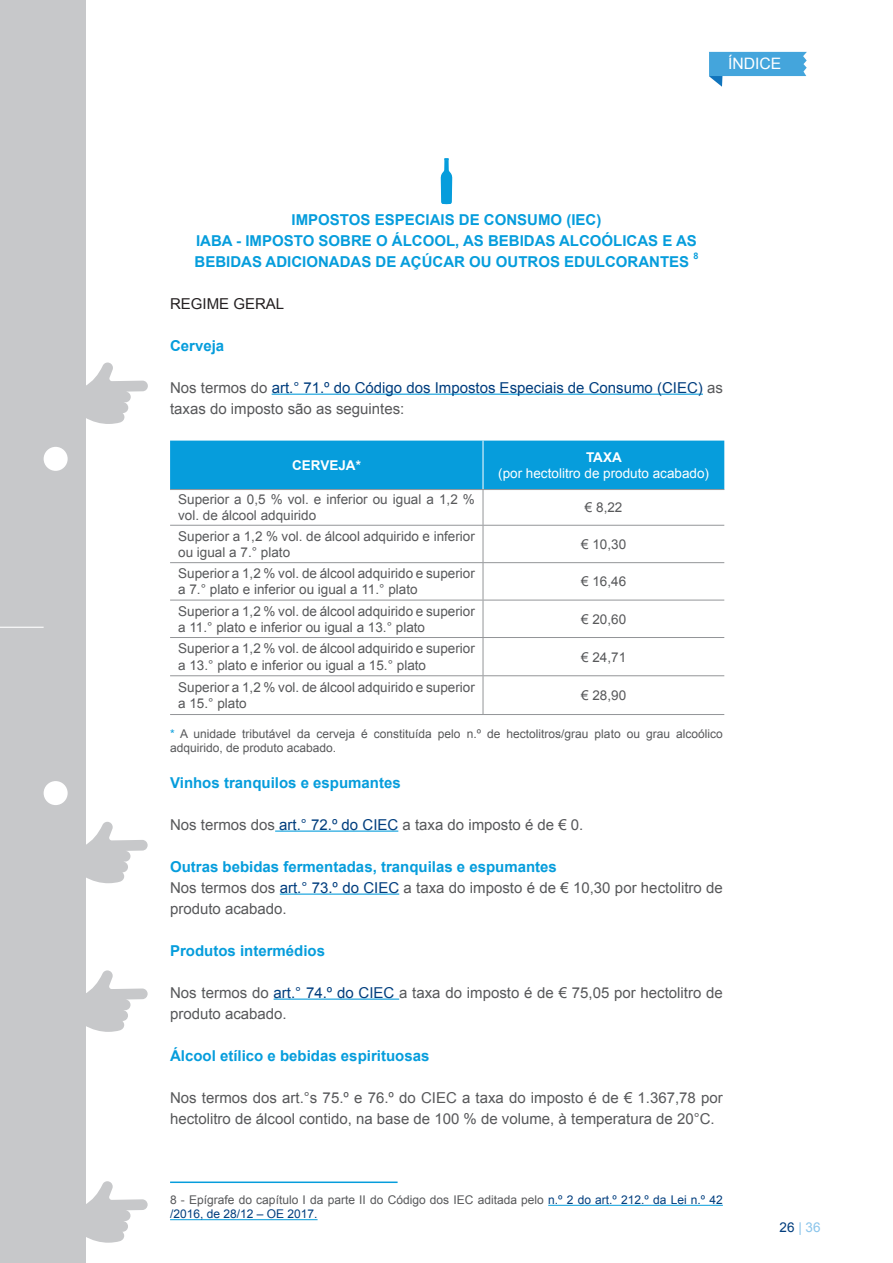
<style>
.page{position:relative;width:893px;height:1263px;background:#fff}
.page>*{position:absolute;margin:0;border:0;box-sizing:border-box;transform-origin:0 0}
.t1{font:15.75px "Arial";color:#fff}
.t2{font:15px/21px "Arial";color:#57585a}
.t3{font:700 15px/21px "Arial";color:#069ddc;text-align:center}
.t4{font:15px/21px "Arial";color:#013d7d}
.t5{font:15px "Arial";color:#231f20}
.t6{font:13.5px/16.2px "Arial";color:#57585a}
.t7{font:13.5px "Arial";color:#fff}
.t8{font:700 13.5px "Arial";color:#fff}
.t9{font:13.5px "Arial";color:#8bc5eb}
.t10{font:12px/14.4px "Arial";color:#57585a}
.t11{font:700 9px "Arial";color:#069ddc}
.s1{color:#57585a}
.s2{color:#069ddc}
.s3{color:#013d7d}
.s4{font-weight:700;color:#069ddc}
</style>
<div class="page">
<svg style="left:709px;top:52px;width:98px;height:35px"></svg>
<div style="left:0;top:0;width:85px;height:1263px;background:#c7c8ca"></div>
<div style="left:44px;top:447px;width:24px;height:24px;background:#fff;border-radius:50%"></div>
<div style="left:44px;top:781px;width:24px;height:24px;background:#fff;border-radius:50%"></div>
<hr style="left:0;top:627px;width:44px;height:1px;background:#fff">
<hr style="left:272px;top:394px;width:431px;height:1px;background:#069ddc">
<hr style="left:275px;top:830px;width:123px;height:2px;background:#069ddc">
<hr style="left:280px;top:893px;width:119px;height:2px;background:#069ddc">
<hr style="left:274px;top:998px;width:125px;height:2px;background:#069ddc">
<div style="left:170px;top:441px;width:554px;height:48px;background:#069ddc"></div>
<hr style="left:483px;top:441px;width:1px;height:48px;background:#fff">
<hr style="left:170px;top:489px;width:313px;height:1px;background:#939598">
<hr style="left:483px;top:489px;width:241px;height:1px;background:#939598">
<hr style="left:483px;top:490px;width:1px;height:35px;background:#939598">
<hr style="left:170px;top:525px;width:313px;height:1px;background:#939598">
<hr style="left:483px;top:525px;width:241px;height:1px;background:#939598">
<hr style="left:483px;top:526px;width:1px;height:36px;background:#939598">
<hr style="left:170px;top:562px;width:313px;height:1px;background:#939598">
<hr style="left:483px;top:562px;width:241px;height:1px;background:#939598">
<hr style="left:483px;top:563px;width:1px;height:37px;background:#939598">
<hr style="left:170px;top:600px;width:313px;height:1px;background:#939598">
<hr style="left:483px;top:600px;width:241px;height:1px;background:#939598">
<hr style="left:483px;top:600px;width:1px;height:37px;background:#939598">
<hr style="left:170px;top:637px;width:313px;height:1px;background:#939598">
<hr style="left:483px;top:637px;width:241px;height:1px;background:#939598">
<hr style="left:483px;top:638px;width:1px;height:37px;background:#939598">
<hr style="left:170px;top:675px;width:313px;height:1px;background:#939598">
<hr style="left:483px;top:675px;width:241px;height:1px;background:#939598">
<hr style="left:483px;top:676px;width:1px;height:38px;background:#939598">
<hr style="left:170px;top:714px;width:313px;height:1px;background:#939598">
<hr style="left:483px;top:714px;width:241px;height:1px;background:#939598">
<svg style="left:85px;top:822px;width:63px;height:61px"></svg>
<svg style="left:85px;top:970px;width:63px;height:62px"></svg>
<svg style="left:85px;top:1181px;width:63px;height:62px"></svg>
<svg style="left:85px;top:362px;width:63px;height:62px"></svg>
<hr style="left:548px;top:1205px;width:175px;height:1px;background:#069ddc">
<hr style="left:170px;top:1219px;width:148px;height:1px;background:#069ddc">
<hr style="left:170px;top:1181px;width:228px;height:2px;background:#069ddc">
<svg style="left:441px;top:158px;width:11px;height:46px"></svg>
<p class="t1" style="left:728px;top:53px;width:55px">ÍNDICE</p>
<p class="t3" style="left:194px;top:209px;width:504px">IMPOSTOS ESPECIAIS DE CONSUMO (IEC)<br>IABA - IMPOSTO SOBRE O ÁLCOOL, AS BEBIDAS ALCOÓLICAS E AS<br>BEBIDAS ADICIONADAS DE AÇÚCAR OU OUTROS EDULCORANTES</p>
<p class="t11" style="left:693px;top:250px;width:7px">8</p>
<p class="t5" style="left:170px;top:293px;width:116px">REGIME GERAL</p>
<p class="t3" style="left:170px;top:335px;width:56px">Cerveja</p>
<p class="t4" style="left:170px;top:377px;width:554px"><span class="s1">Nos termos do</span> art.° 71.º do Código dos Impostos Especiais de Consumo (CIEC) <span class="s1">as taxas do imposto são as seguintes:</span></p>
<p class="t8" style="left:292px;top:456px;width:70px">CERVEJA*</p>
<p class="t8" style="left:586px;top:448px;width:37px">TAXA</p>
<p class="t7" style="left:498px;top:464px;width:212px">(por hectolitro de produto acabado)</p>
<p class="t6" style="left:178px;top:491px;width:298px">Superior a 0,5 % vol. e inferior ou igual a 1,2 % vol. de álcool adquirido</p>
<p class="t6" style="left:585px;top:500px;width:39px">€ 8,22</p>
<p class="t6" style="left:178px;top:528px;width:298px">Superior a 1,2 % vol. de álcool adquirido e inferior ou igual a 7.° plato</p>
<p class="t6" style="left:581px;top:536px;width:47px">€ 10,30</p>
<p class="t6" style="left:178px;top:565px;width:298px">Superior a 1,2 % vol. de álcool adquirido e superior a 7.° plato e inferior ou igual a 11.° plato</p>
<p class="t6" style="left:581px;top:574px;width:47px">€ 16,46</p>
<p class="t6" style="left:178px;top:603px;width:298px">Superior a 1,2 % vol. de álcool adquirido e superior a 11.° plato e inferior ou igual a 13.° plato</p>
<p class="t6" style="left:581px;top:611px;width:47px">€ 20,60</p>
<p class="t6" style="left:178px;top:641px;width:298px">Superior a 1,2 % vol. de álcool adquirido e superior a 13.° plato e inferior ou igual a 15.° plato</p>
<p class="t6" style="left:581px;top:649px;width:47px">€ 24,71</p>
<p class="t6" style="left:178px;top:679px;width:298px">Superior a 1,2 % vol. de álcool adquirido e superior a 15.° plato</p>
<p class="t6" style="left:581px;top:687px;width:47px">€ 28,90</p>
<p class="t10" style="left:170px;top:726px;width:554px"><span class="s2">*</span> A unidade tributável da cerveja é constituída pelo n.º de hectolitros/grau plato ou grau alcoólico adquirido, de produto acabado.</p>
<p class="t3" style="left:170px;top:772px;width:232px">Vinhos tranquilos e espumantes</p>
<p class="t2" style="left:170px;top:814px;width:415px">Nos termos dos <span class="s3">art.° 72.º do CIEC</span> a taxa do imposto é de € 0.</p>
<p class="t2" style="left:170px;top:856px;width:554px"><span class="s4">Outras bebidas fermentadas, tranquilas e espumantes<br></span>Nos termos dos <span class="s3">art.° 73.º do CIEC</span> a taxa do imposto é de € 10,30 por hectolitro de produto acabado.</p>
<p class="t3" style="left:170px;top:940px;width:157px">Produtos intermédios</p>
<p class="t2" style="left:170px;top:982px;width:554px">Nos termos do <span class="s3">art.° 74.º do CIEC</span> a taxa do imposto é de € 75,05 por hectolitro de produto acabado.</p>
<p class="t3" style="left:170px;top:1045px;width:261px">Álcool etílico e bebidas espirituosas</p>
<p class="t2" style="left:170px;top:1087px;width:554px">Nos termos dos art.°s 75.º e 76.º do CIEC a taxa do imposto é de € 1.367,78 por hectolitro de álcool contido, na base de 100 % de volume, à temperatura de 20°C.</p>
<p class="t10" style="left:170px;top:1193px;width:554px">8 - Epígrafe do capítulo I da parte II do Código dos IEC aditada pelo <span class="s3">n.º 2 do art.º 212.º da Lei n.º 42 /2016, de 28/12 – OE 2017.</span></p>
<p class="t9" style="left:780px;top:1219px;width:43px"><span class="s3">26</span> | 36</p>
</div>
